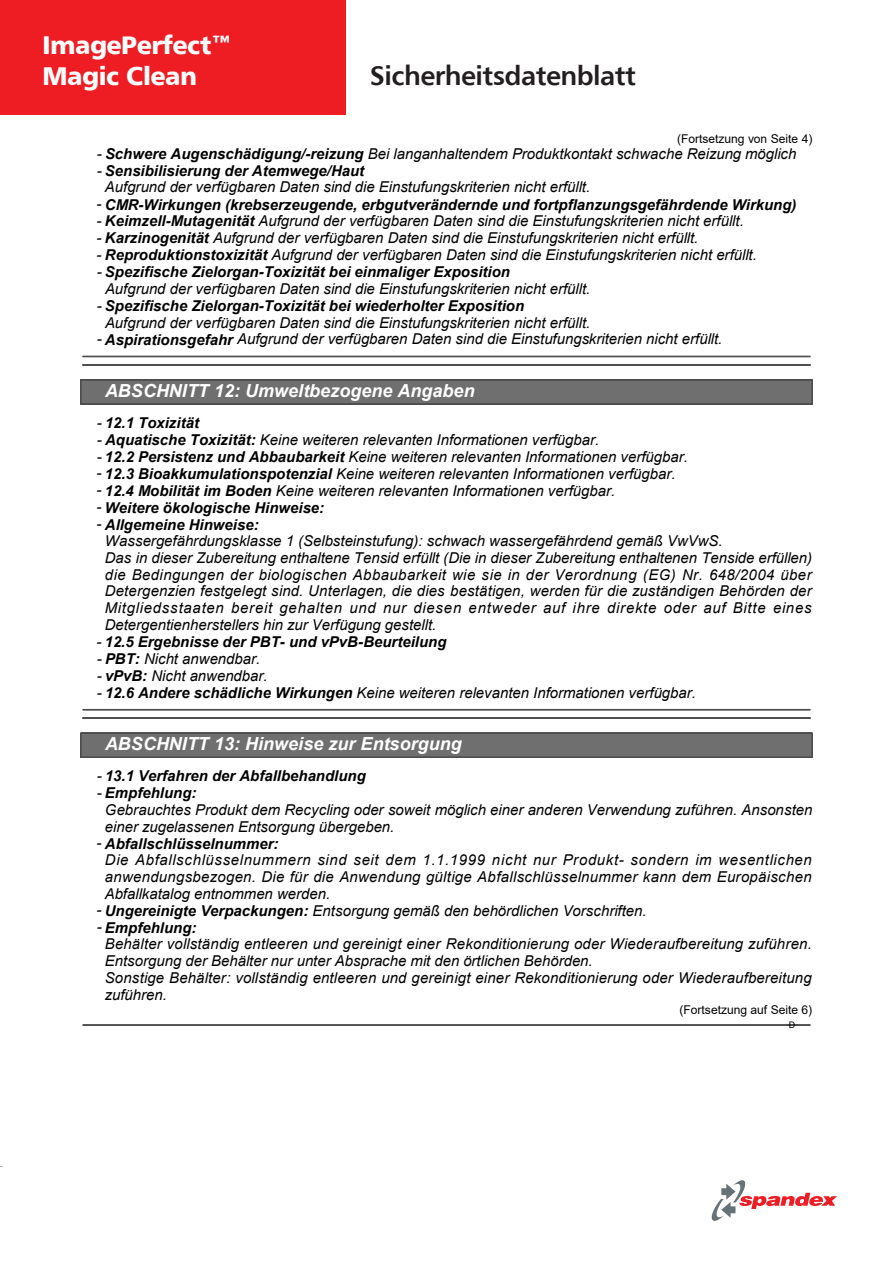
<style>
.page{position:relative;width:893px;height:1263px;background:#fff}
.page>*{position:absolute;margin:0;border:0;box-sizing:border-box;transform-origin:0 0}
.t1{font:27px "Humanist 777 AT Bold B";letter-spacing:-.02em;color:#231f20}
.t2{font:25.5px/31.5px "Humanist 777 AT Black B";letter-spacing:-.02em;color:#fff}
.t3{font:italic 700 18px "Arial";color:#fff}
.t4{font:italic 15px/16.6px "Arial";color:#000}
.t5{font:italic 15px/16.6px "Arial";letter-spacing:.02em;color:#000}
.t6{font:italic 700 15px "Arial";color:#000}
.t7{font:12px "Arial";letter-spacing:-.005em;color:#000}
.t8{font:9px "Arial";color:#000}
.s1{font-weight:700}
.s2{font-weight:400}
</style>
<div class="page">
<div style="left:0;top:0;width:346px;height:115px;background:#ee1d23"></div>
<svg style="left:712px;top:1180px;width:125px;height:41px"></svg>
<hr style="left:83px;top:356px;width:727px;height:1px;background:#4d4d4d">
<div style="left:81px;top:380px;width:731px;height:24px;background:#706f6f"></div>
<hr style="left:81px;top:380px;width:731px;height:1px;background:#4d4d4d">
<hr style="left:81px;top:404px;width:731px;height:1px;background:#4d4d4d">
<svg style="left:80px;top:380px;width:1px;height:24px"></svg>
<svg style="left:812px;top:380px;width:1px;height:24px"></svg>
<hr style="left:83px;top:364px;width:727px;height:1px;background:#4d4d4d">
<hr style="left:83px;top:365px;width:727px;height:1px;background:#4d4d4d">
<hr style="left:83px;top:709px;width:727px;height:1px;background:#4d4d4d">
<hr style="left:83px;top:710px;width:727px;height:1px;background:#4d4d4d">
<div style="left:81px;top:733px;width:731px;height:24px;background:#706f6f"></div>
<hr style="left:81px;top:733px;width:731px;height:1px;background:#4d4d4d">
<hr style="left:81px;top:757px;width:731px;height:1px;background:#4d4d4d">
<svg style="left:80px;top:733px;width:1px;height:24px"></svg>
<svg style="left:812px;top:733px;width:1px;height:24px"></svg>
<hr style="left:83px;top:718px;width:727px;height:1px;background:#4d4d4d">
<hr style="left:83px;top:1024px;width:727px;height:1px;background:#4d4d4d">
<hr style="left:83px;top:1025px;width:727px;height:1px;background:#4d4d4d">
<h2 class="t2" style="left:43px;top:28px;width:191px">ImagePerfect™<br>Magic Clean</h2>
<h1 class="t1" style="left:370px;top:58px;width:268px">Sicherheitsdatenblatt</h1>
<p class="t7" style="left:677px;top:130px;width:137px">(Fortsetzung von Seite 4)</p>
<p class="t4" style="left:97px;top:145px;width:701px">- <span class="s1">Schwere Augenschädigung/-reizung</span> Bei langanhaltendem Produktkontakt schwache Reizung möglich</p>
<p class="t4" style="left:105px;top:163px;width:487px;text-indent:-8px">- <span class="s1">Sensibilisierung der Atemwege/Haut<br></span>Aufgrund der verfügbaren Daten sind die Einstufungskriterien nicht erfüllt.</p>
<p class="t6" style="left:97px;top:194px;width:701px"><span class="s2">-</span> CMR-Wirkungen (krebserzeugende, erbgutverändernde und fortpflanzungsgefährdende Wirkung)</p>
<p class="t4" style="left:97px;top:213px;width:649px">- <span class="s1">Keimzell-Mutagenität</span> Aufgrund der verfügbaren Daten sind die Einstufungskriterien nicht erfüllt.</p>
<p class="t4" style="left:97px;top:230px;width:603px">- <span class="s1">Karzinogenität</span> Aufgrund der verfügbaren Daten sind die Einstufungskriterien nicht erfüllt.</p>
<p class="t4" style="left:97px;top:247px;width:662px">- <span class="s1">Reproduktionstoxizität</span> Aufgrund der verfügbaren Daten sind die Einstufungskriterien nicht erfüllt.</p>
<p class="t4" style="left:105px;top:264px;width:487px;text-indent:-8px">- <span class="s1">Spezifische Zielorgan-Toxizität bei einmaliger Exposition<br></span>Aufgrund der verfügbaren Daten sind die Einstufungskriterien nicht erfüllt.</p>
<p class="t4" style="left:105px;top:298px;width:487px;text-indent:-8px">- <span class="s1">Spezifische Zielorgan-Toxizität bei wiederholter Exposition<br></span>Aufgrund der verfügbaren Daten sind die Einstufungskriterien nicht erfüllt.</p>
<p class="t4" style="left:97px;top:331px;width:627px">- <span class="s1">Aspirationsgefahr</span> Aufgrund der verfügbaren Daten sind die Einstufungskriterien nicht erfüllt.</p>
<p class="t3" style="left:105px;top:379px;width:371px">ABSCHNITT 12: Umweltbezogene Angaben</p>
<p class="t6" style="left:97px;top:413px;width:104px"><span class="s2">-</span> 12.1 Toxizität</p>
<p class="t4" style="left:97px;top:431px;width:504px">- <span class="s1">Aquatische Toxizität:</span> Keine weiteren relevanten Informationen verfügbar.</p>
<p class="t4" style="left:97px;top:448px;width:593px">- <span class="s1">12.2 Persistenz und Abbaubarkeit</span> Keine weiteren relevanten Informationen verfügbar.</p>
<p class="t4" style="left:97px;top:465px;width:580px">- <span class="s1">12.3 Bioakkumulationspotenzial</span> Keine weiteren relevanten Informationen verfügbar.</p>
<p class="t4" style="left:97px;top:482px;width:520px">- <span class="s1">12.4 Mobilität im Boden</span> Keine weiteren relevanten Informationen verfügbar.</p>
<p class="t6" style="left:97px;top:497px;width:229px"><span class="s2">-</span> Weitere ökologische Hinweise:</p>
<p class="t4" style="left:105px;top:516px;width:709px;text-indent:-8px">- <span class="s1">Allgemeine Hinweise:<br></span>Wassergefährdungsklasse 1 (Selbsteinstufung): schwach wassergefährdend gemäß VwVwS.<br>Das in dieser Zubereitung enthaltene Tensid erfüllt (Die in dieser Zubereitung enthaltenen Tenside erfüllen) die Bedingungen der biologischen Abbaubarkeit wie sie in der Verordnung (EG) Nr. 648/2004 über Detergenzien festgelegt sind. Unterlagen, die dies bestätigen, werden für die zuständigen Behörden der Mitgliedsstaaten bereit gehalten und nur diesen entweder auf ihre direkte oder auf Bitte eines Detergentienherstellers hin zur Verfügung gestellt.</p>
<p class="t6" style="left:96px;top:632px;width:352px"><span class="s2">-</span> 12.5 Ergebnisse der PBT- und vPvB-Beurteilung</p>
<p class="t4" style="left:97px;top:650px;width:165px">- <span class="s1">PBT:</span> Nicht anwendbar.</p>
<p class="t4" style="left:97px;top:667px;width:172px">- <span class="s1">vPvB:</span> Nicht anwendbar.</p>
<p class="t4" style="left:97px;top:684px;width:601px">- <span class="s1">12.6 Andere schädliche Wirkungen</span> Keine weiteren relevanten Informationen verfügbar.</p>
<p class="t3" style="left:105px;top:732px;width:358px">ABSCHNITT 13: Hinweise zur Entsorgung</p>
<p class="t6" style="left:97px;top:766px;width:271px"><span class="s2">-</span> 13.1 Verfahren der Abfallbehandlung</p>
<p class="t4" style="left:105px;top:785px;width:709px;text-indent:-8px">- <span class="s1">Empfehlung:<br></span>Gebrauchtes Produkt dem Recycling oder soweit möglich einer anderen Verwendung zuführen. Ansonsten einer zugelassenen Entsorgung übergeben.</p>
<p class="t5" style="left:105px;top:835px;width:709px;text-indent:-8px">- <span class="s1">Abfallschlüsselnummer:<br></span>Die Abfallschlüsselnummern sind seit dem 1.1.1999 nicht nur Produkt- sondern im wesentlichen anwendungsbezogen. Die für die Anwendung gültige Abfallschlüsselnummer kann dem Europäischen Abfallkatalog entnommen werden.</p>
<p class="t4" style="left:96px;top:902px;width:552px">- <span class="s1">Ungereinigte Verpackungen:</span> Entsorgung gemäß den behördlichen Vorschriften.</p>
<p class="t4" style="left:105px;top:919px;width:708px;text-indent:-8px">- <span class="s1">Empfehlung:<br></span>Behälter vollständig entleeren und gereinigt einer Rekonditionierung oder Wiederaufbereitung zuführen.<br>Entsorgung der Behälter nur unter Absprache mit den örtlichen Behörden.<br>Sonstige Behälter: vollständig entleeren und gereinigt einer Rekonditionierung oder Wiederaufbereitung zuführen.</p>
<p class="t7" style="left:680px;top:1001px;width:134px">(Fortsetzung auf Seite 6)</p>
<p class="t8" style="left:789px;top:1019px;width:8px">D</p>
</div>
